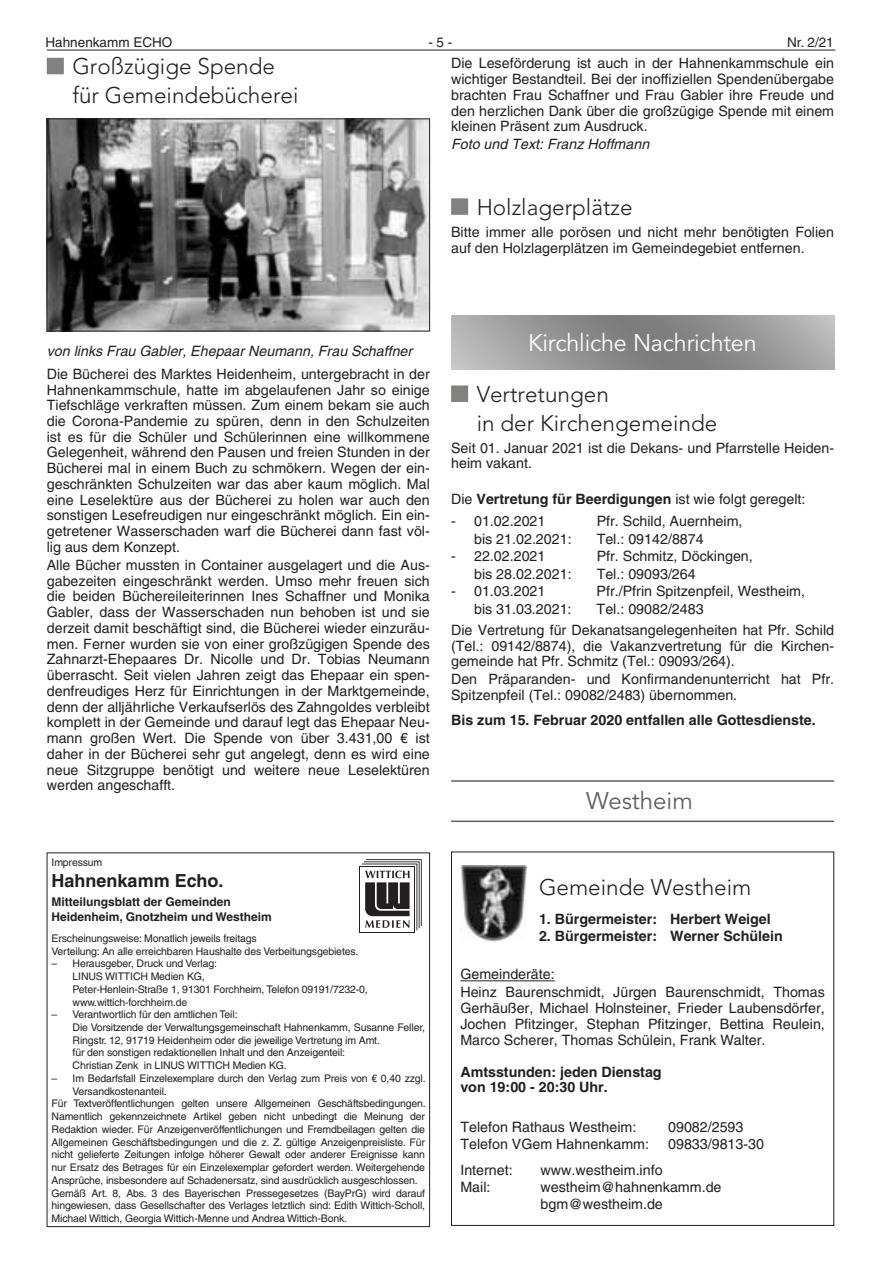
<style>
.page{position:relative;width:881px;height:1263px;background:#fff}
.page>*{position:absolute;margin:0;border:0;box-sizing:border-box;transform-origin:0 0}
.t1{font:24px "Avenir LT";letter-spacing:-.01em;color:#fff}
.t2{font:24px "Avenir LT";color:#5f5f5f}
.t3{font:300 22.5px/28.5px "Avenir LT";color:#231f20}
.t4{font:700 18px "Helvetica LT";color:#231f20}
.t5{font:14.25px/15.8px "Helvetica LT";color:#231f20}
.t6{font:700 14.25px/15.8px "Helvetica LT";color:#231f20}
.t7{font:italic 14.25px "Helvetica LT";color:#231f20}
.t8{font:13.5px "Helvetica LT";color:#231f20}
.t9{font:700 12px/14.5px "Helvetica LT";color:#231f20}
.t10{font:10.5px/12.8px "Helvetica LT";letter-spacing:-.015em;color:#231f20}
.s1{font-weight:400}
</style>
<div class="page">
<hr style="left:47px;top:50px;width:788px;height:1px;background:#231f20">
<div style="left:451px;top:198px;width:17px;height:17px;background:#838180"></div>
<div style="left:451px;top:385px;width:17px;height:17px;background:#838180"></div>
<svg style="left:451px;top:315px;width:382px;height:54px;background:#969696"></svg>
<hr style="left:451px;top:780px;width:382px;height:2px;background:#5f5f5f">
<hr style="left:451px;top:820px;width:382px;height:2px;background:#5f5f5f">
<hr style="left:460px;top:980px;width:94px;height:1px;background:#231f20">
<img style="left:460px;top:865px;width:66px;height:76px">
<div style="left:451px;top:851px;width:382px;height:375px;border:1px solid #231f20"></div>
<div style="left:47px;top:58px;width:17px;height:16px;background:#838180"></div>
<img style="left:49px;top:121px;width:378px;height:208px">
<div style="left:47px;top:119px;width:382px;height:212px;border:1px solid #231f20"></div>
<svg style="left:361px;top:859px;width:60px;height:71px"></svg>
<p class="t8" style="left:45px;top:34px;width:128px">Hahnenkamm ECHO</p>
<p class="t8" style="left:428px;top:34px;width:26px">- 5 -</p>
<p class="t8" style="left:786px;top:34px;width:48px">Nr. 2/21</p>
<p class="t5" style="left:451px;top:56px;width:384px;text-align:justify">Die Leseförderung ist auch in der Hahnenkammschule ein wichtiger Bestandteil. Bei der inoffiziellen Spendenübergabe brachten Frau Schaffner und Frau Gabler ihre Freude und den herzlichen Dank über die großzügige Spende mit einem kleinen Präsent zum Ausdruck.</p>
<p class="t7" style="left:451px;top:136px;width:200px">Foto und Text: Franz Hoffmann</p>
<h2 class="t3" style="left:72px;top:52px;width:227px">Großzügige Spende für Gemeindebücherei</h2>
<h2 class="t3" style="left:476px;top:193px;width:157px">Holzlagerplätze</h2>
<p class="t5" style="left:451px;top:224px;width:384px">Bitte immer alle porösen und nicht mehr benötigten Folien auf den Holzlagerplätzen im Gemeindegebiet entfernen.</p>
<p class="t7" style="left:47px;top:342px;width:367px">von links Frau Gabler, Ehepaar Neumann, Frau Schaffner</p>
<p class="t5" style="left:47px;top:366px;width:384px;text-align:justify">Die Bücherei des Marktes Heidenheim, untergebracht in der Hahnenkammschule, hatte im abgelaufenen Jahr so einige Tiefschläge verkraften müssen. Zum einem bekam sie auch die Corona-Pandemie zu spüren, denn in den Schulzeiten ist es für die Schüler und Schülerinnen eine willkommene Gelegenheit, während den Pausen und freien Stunden in der Bücherei mal in einem Buch zu schmökern. Wegen der ein&shy;geschränkten Schulzeiten war das aber kaum möglich. Mal eine Leselektüre aus der Bücherei zu holen war auch den sonstigen Lesefreudigen nur eingeschränkt möglich. Ein ein&shy;getretener Wasserschaden warf die Bücherei dann fast völ&shy;lig aus dem Konzept.</p>
<p class="t5" style="left:47px;top:557px;width:384px;text-align:justify">Alle Bücher mussten in Container ausgelagert und die Aus&shy;gabezeiten eingeschränkt werden. Umso mehr freuen sich die beiden Büchereileiterinnen Ines Schaffner und Monika Gabler, dass der Wasserschaden nun behoben ist und sie derzeit damit beschäftigt sind, die Bücherei wieder einzuräu&shy;men. Ferner wurden sie von einer großzügigen Spende des Zahnarzt-Ehepaares Dr. Nicolle und Dr. Tobias Neumann überrascht. Seit vielen Jahren zeigt das Ehepaar ein spen&shy;denfreudiges Herz für Einrichtungen in der Marktgemeinde, denn der alljährliche Verkaufserlös des Zahngoldes verbleibt komplett in der Gemeinde und darauf legt das Ehepaar Neu&shy;mann großen Wert. Die Spende von über 3.431,00 € ist daher in der Bücherei sehr gut angelegt, denn es wird eine neue Sitzgruppe benötigt und weitere neue Leselektüren werden angeschafft.</p>
<p class="t10" style="left:52px;top:855px;width:52px">Impressum</p>
<p class="t4" style="left:52px;top:870px;width:173px">Hahnenkamm Echo.</p>
<p class="t9" style="left:52px;top:895px;width:222px">Mitteilungsblatt der Gemeinden<br>Heidenheim, Gnotzheim und Westheim</p>
<p class="t10" style="left:52px;top:932px;width:308px">Erscheinungsweise: Monatlich jeweils freitags<br>Verteilung: An alle erreichbaren Haushalte des Verbeitungsgebietes.</p>
<p class="t10" style="left:73px;top:957px;width:296px;text-indent:-21px">– Herausgeber, Druck und Verlag:<br>LINUS WITTICH Medien KG,<br>Peter-Henlein-Straße 1, 91301 Forchheim, Telefon 09191/7232-0, www.wittich-forchheim.de</p>
<p class="t10" style="left:73px;top:1008px;width:354px;text-indent:-21px">– Verantwortlich für den amtlichen Teil:<br>Die Vorsitzende der Verwaltungsgemeinschaft Hahnenkamm, Susanne Feller, Ringstr. 12, 91719 Heidenheim oder die jeweilige Vertretung im Amt.<br>für den sonstigen redaktionellen Inhalt und den Anzeigenteil:<br>Christian Zenk in LINUS WITTICH Medien KG.</p>
<p class="t10" style="left:52px;top:1072px;width:375px">– Im Bedarfsfall Einzelexemplare durch den Verlag zum Preis von € 0,40 zzgl.</p>
<p class="t10" style="left:73px;top:1084px;width:96px">Versandkostenanteil.</p>
<p class="t10" style="left:52px;top:1097px;width:375px">Für Textveröffentlichungen gelten unsere Allgemeinen Geschäftsbedingungen.</p>
<p class="t10" style="left:52px;top:1110px;width:375px">Namentlich gekennzeichnete Artikel geben nicht unbedingt die Meinung der</p>
<p class="t10" style="left:52px;top:1123px;width:375px">Redaktion wieder. Für Anzeigenveröffentlichungen und Fremdbeilagen gelten die</p>
<p class="t10" style="left:52px;top:1135px;width:375px">Allgemeinen Geschäftsbedingungen und die z. Z. gültige Anzeigenpreisliste. Für</p>
<p class="t10" style="left:52px;top:1148px;width:375px">nicht gelieferte Zeitungen infolge höherer Gewalt oder anderer Ereignisse kann</p>
<p class="t10" style="left:52px;top:1161px;width:375px">nur Ersatz des Betrages für ein Einzelexemplar gefordert werden. Weitergehende</p>
<p class="t10" style="left:52px;top:1174px;width:367px">Ansprüche, insbesondere auf Schadenersatz, sind ausdrücklich ausgeschlossen.</p>
<p class="t10" style="left:52px;top:1186px;width:375px">Gemäß Art. 8, Abs. 3 des Bayerischen Pressegesetzes (BayPrG) wird darauf</p>
<p class="t10" style="left:52px;top:1199px;width:375px">hingewiesen, dass Gesellschafter des Verlages letztlich sind: Edith Wittich-Scholl,</p>
<p class="t10" style="left:52px;top:1212px;width:297px">Michael Wittich, Georgia Wittich-Menne und Andrea Wittich-Bonk.</p>
<h1 class="t1" style="left:528px;top:329px;width:230px">Kirchliche Nachrichten</h1>
<h2 class="t3" style="left:476px;top:380px;width:242px">Vertretungen<br>in der Kirchengemeinde</h2>
<p class="t5" style="left:451px;top:440px;width:384px">Seit 01. Januar 2021 ist die Dekans- und Pfarrstelle Heiden&shy;heim vakant.</p>
<p class="t6" style="left:451px;top:491px;width:355px"><span class="s1">Die</span> Vertretung für Beerdigungen <span class="s1">ist wie folgt geregelt:</span></p>
<p class="t5" style="left:474px;top:512px;width:99px;line-height:17.9px;text-indent:-23px">- 01.02.2021<br>bis 21.02.2021:</p>
<p class="t5" style="left:596px;top:512px;width:147px;line-height:17.9px">Pfr. Schild, Auernheim,<br>Tel.: 09142/8874</p>
<p class="t5" style="left:474px;top:547px;width:99px;line-height:17.9px;text-indent:-23px">- 22.02.2021<br>bis 28.02.2021:</p>
<p class="t5" style="left:596px;top:547px;width:158px;line-height:17.9px">Pfr. Schmitz, Döckingen,<br>Tel.: 09093/264</p>
<p class="t5" style="left:474px;top:582px;width:99px;line-height:17.9px;text-indent:-23px">- 01.03.2021<br>bis 31.03.2021:</p>
<p class="t5" style="left:596px;top:582px;width:210px;line-height:17.9px">Pfr./Pfrin Spitzenpfeil, Westheim,<br>Tel.: 09082/2483</p>
<p class="t5" style="left:451px;top:622px;width:384px;text-align:justify">Die Vertretung für Dekanatsangelegenheiten hat Pfr. Schild (Tel.: 09142/8874), die Vakanzvertretung für die Kirchen&shy;gemeinde hat Pfr. Schmitz (Tel.: 09093/264).</p>
<p class="t5" style="left:451px;top:671px;width:384px">Den Präparanden- und Konfirmandenunterricht hat Pfr.<br>Spitzenpfeil (Tel.: 09082/2483) übernommen.</p>
<p class="t6" style="left:451px;top:712px;width:366px">Bis zum 15. Februar 2020 entfallen alle Gottesdienste.</p>
<h1 class="t2" style="left:586px;top:787px;width:108px">Westheim</h1>
<h2 class="t3" style="left:538px;top:873px;width:214px">Gemeinde Westheim</h2>
<p class="t6" style="left:538px;top:910px;width:233px">1. Bürgermeister: Herbert Weigel</p>
<p class="t6" style="left:538px;top:927px;width:245px">2. Bürgermeister: Werner Schülein</p>
<p class="t5" style="left:460px;top:965px;width:366px;line-height:17.9px">Gemeinderäte:<br>Heinz Baurenschmidt, Jürgen Baurenschmidt, Thomas</p>
<p class="t5" style="left:460px;top:1000px;width:366px;text-align:justify">Gerhäußer, Michael Holnsteiner, Frieder Laubensdörfer, Jochen Pfitzinger, Stephan Pfitzinger, Bettina Reulein, Marco Scherer, Thomas Schülein, Frank Walter.</p>
<p class="t6" style="left:460px;top:1063px;width:203px">Amtsstunden: jeden Dienstag von 19:00 - 20:30 Uhr.</p>
<p class="t5" style="left:460px;top:1119px;width:177px">Telefon Rathaus Westheim:</p>
<p class="t5" style="left:668px;top:1119px;width:77px">09082/2593</p>
<p class="t5" style="left:460px;top:1136px;width:190px">Telefon VGem Hahnenkamm:</p>
<p class="t5" style="left:668px;top:1136px;width:97px">09833/9813-30</p>
<p class="t5" style="left:460px;top:1162px;width:54px">Internet:</p>
<p class="t5" style="left:540px;top:1162px;width:123px">www.westheim.info</p>
<p class="t5" style="left:460px;top:1179px;width:32px">Mail:</p>
<p class="t5" style="left:540px;top:1178px;width:182px;line-height:17.1px">westheim@hahnenkamm.de bgm@westheim.de</p>
</div>
